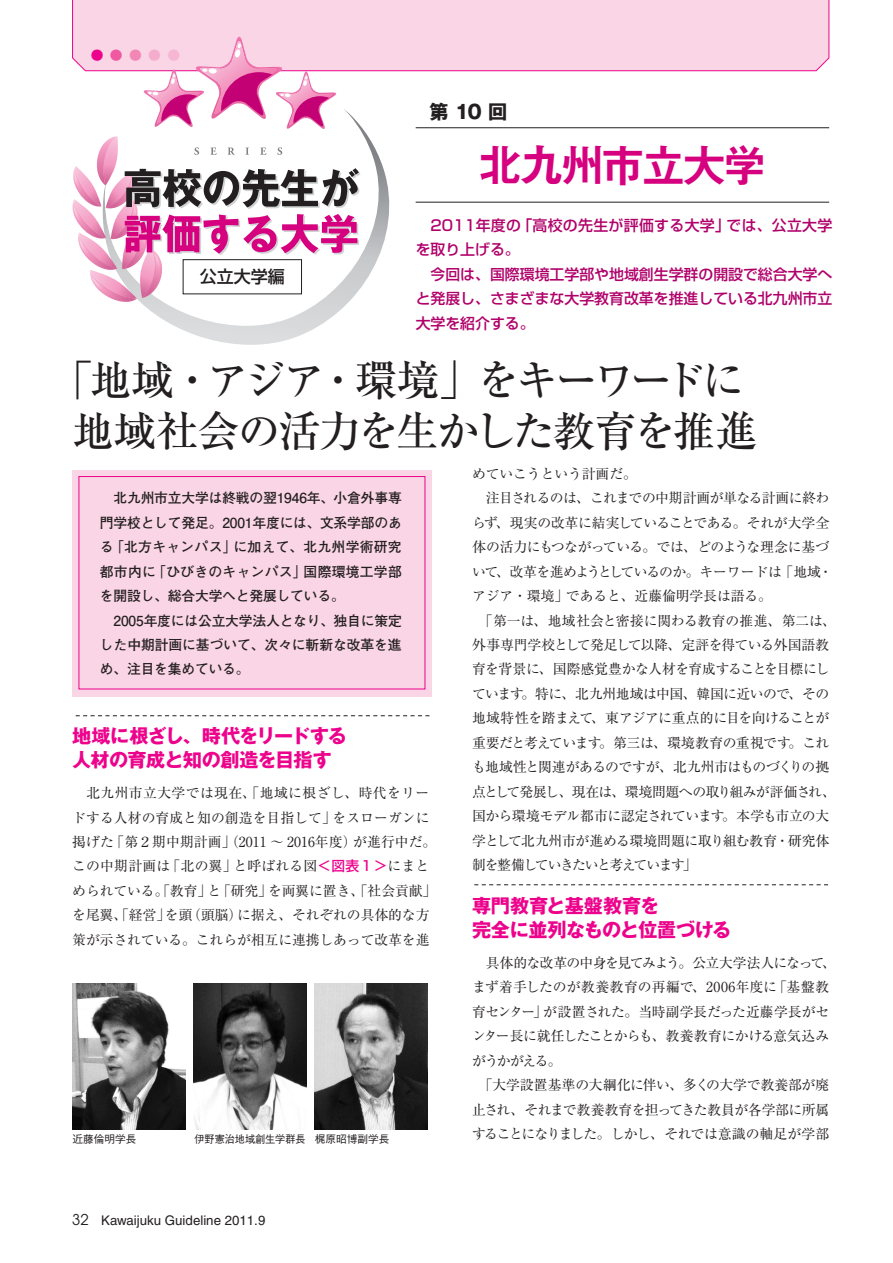
<style>
.page{position:relative;width:893px;height:1263px;background:#fff}
.page>*{position:absolute;margin:0;border:0;box-sizing:border-box;transform-origin:0 0}
.ノーマル{font:44.7px "Midashi Go Pro MB31";letter-spacing:-.09em;color:#d6017f}
.ノーマル-2{font:500 42.45px "Ryumin Pro";letter-spacing:-.1em;color:#231f20}
.ノーマル-3{font:500 42.45px "Ryumin Pro";letter-spacing:-.06em;color:#231f20}
.t1{font:700 19.2px "Gothic MB101 Pro";letter-spacing:-.03em;color:#ed028c}
.t2{font:700 19.2px "Gothic MB101 Pro";letter-spacing:-.06em;color:#ed028c}
.t3{font:700 19.2px "Gothic MB101 Pro";letter-spacing:-.005em;color:#ed028c}
.ノーマル-4{font:700 19.2px "Gothic MB101 Pro";color:#231f20}
.t4{font:500 16.95px "Shin Go Pro";color:#231f20}
.ノーマル-5{font:500 14.85px/24.5px "Shin Go Pro";color:#b0016a;text-align:justify}
.ノーマル-6{font:500 14.85px/24.5px "Shin Go Pro";letter-spacing:.02em;color:#b0016a}
.t5{font:13.8px/24.5px "Ryumin Pro";letter-spacing:-.015em;color:#231f20}
.t6{font:13.8px/24.5px "Ryumin Pro";letter-spacing:-.035em;color:#231f20}
.t7{font:13.8px/24.5px "Ryumin Pro";letter-spacing:.005em;color:#231f20}
.t8{font:700 13.8px/24.5px "Futo Go B101 Pro";letter-spacing:-.005em;color:#231f20;text-align:justify}
.ノーマル-7{font:13.35px "Helvetica";color:#231f20}
.ノーマル-8{font:500 12.75px "Shin Go Pro";color:#ed028c}
.t9{font:500 10.65px "Gothic BBB Pro";color:#231f20}
.t10{font:500 10.65px "Gothic BBB Pro";color:#231f20;scale:.95 1}
.s1{color:#ef59a1}
.s2{color:#f287b6}
.s3{color:#f5adce}
.s4{color:#f6b7d4}
.s5{font-family:"Shin Go Pro";font-weight:500;color:#ed028c}
.s6{font-family:"Avant Garde";font-size:14.85px}
</style>
<div class="page">
<div style="left:72px;top:0;width:757px;height:71px;background:#fad5e5"></div>
<svg style="left:474px;top:884px;width:354px;height:1px"></svg>
<svg style="left:75px;top:715px;width:354px;height:1px"></svg>
<div style="left:72px;top:470px;width:360px;height:226px;background:#fad5e5"></div>
<div style="left:79px;top:476px;width:346px;height:213px;border:1px solid #ed028c"></div>
<hr style="left:416px;top:127px;width:413px;height:1px;background:#231f20">
<hr style="left:416px;top:202px;width:413px;height:1px;background:#231f20">
<img style="left:72px;top:984px;width:114px;height:145px">
<img style="left:315px;top:984px;width:113px;height:145px">
<img style="left:193px;top:984px;width:114px;height:145px">
<svg style="left:143px;top:37px;width:194px;height:72px"></svg>
<svg style="left:150px;top:109px;width:240px;height:236px"></svg>
<svg style="left:72px;top:136px;width:288px;height:174px"></svg>
<div style="left:183px;top:259px;width:119px;height:35px;border:1px solid #231f20"></div>
<p class="ノーマル-8" style="left:91px;top:44px;width:91px">●<span class="s1">●</span><span class="s2">●</span><span class="s3">●</span><span class="s4">●</span></p>
<p class="ノーマル-4" style="left:429px;top:96px;width:79px">第10回</p>
<p class="ノーマル" style="left:478px;top:129px;width:290px">北九州市立大学</p>
<p class="ノーマル-6" style="left:416px;top:211px;width:418px;text-indent:15px">2011年度の「高校の先生が評価する大学」では、公立大学を取り上げる。</p>
<p class="ノーマル-5" style="left:416px;top:260px;width:418px">　今回は、国際環境工学部や地域創生学群の開設で総合大学へと発展し、さまざまな大学教育改革を推進している北九州市立大学を紹介する。</p>
<p class="ノーマル-2" style="left:72px;top:347px;width:673px">｢地域・アジア・環境｣をキーワードに</p>
<p class="ノーマル-3" style="left:72px;top:398px;width:687px">地域社会の活力を生かした教育を推進</p>
<p class="t4" style="left:200px;top:262px;width:87px">公立大学編</p>
<p class="t8" style="left:100px;top:484px;width:303px">　北九州市立大学は終戦の翌1946年、小倉外事専門学校として発足。2001年度には、文系学部のある｢北方キャンパス｣に加えて、北九州学術研究都市内に「ひびきのキャンパス」国際環境工学部を開設し、総合大学へと発展している。</p>
<p class="t8" style="left:100px;top:606px;width:303px">　2005年度には公立大学法人となり、独自に策定した中期計画に基づいて、次々に斬新な改革を進め、注目を集めている。</p>
<p class="t2" style="left:72px;top:719px;width:276px">地域に根ざし、時代をリードする</p>
<p class="t1" style="left:72px;top:744px;width:261px">人材の育成と知の創造を目指す</p>
<p class="t7" style="left:72px;top:780px;width:366px">　北九州市立大学では現在、「地域に根ざし、時代をリードする人材の育成と知の創造を目指して｣をスローガンに掲げた「第２期中期計画」（2011 ～ 2016年度）が進行中だ。この中期計画は｢北の翼｣と呼ばれる図<span class="s5">＜図表１＞</span>にまとめられている。「教育」と「研究」を両翼に置き、「社会貢献」を尾翼、「経営」を頭（頭脳）に据え、それぞれの具体的な方策が示されている。これらが相互に連携しあって改革を進</p>
<p class="t9" style="left:73px;top:1131px;width:65px">近藤倫明学長</p>
<p class="t10" style="left:194px;top:1131px;width:118px">伊野憲治地域創生学群長</p>
<p class="t9" style="left:315px;top:1131px;width:76px">梶原昭博副学長</p>
<p class="ノーマル-7" style="left:72px;top:1212px;width:195px"><span class="s6">32</span> Kawaijuku Guideline 2011.9</p>
<p class="t5" style="left:472px;top:460px;width:166px">めていこうという計画だ。</p>
<p class="t5" style="left:472px;top:485px;width:362px">　注目されるのは、これまでの中期計画が単なる計画に終わらず、現実の改革に結実していることである。それが大学全体の活力にもつながっている。では、どのような理念に基づいて、改革を進めようとしているのか。キーワードは 「地域・アジア・環境｣ であると、近藤倫明学長は語る。</p>
<p class="t6" style="left:472px;top:607px;width:366px">　「第一は、地域社会と密接に関わる教育の推進、第二は、外事専門学校として発足して以降、定評を得ている外国語教育を背景に、国際感覚豊かな人材を育成することを目標にしています。特に、北九州地域は中国、韓国に近いので、その地域特性を踏まえて、東アジアに重点的に目を向けることが重要だと考えています。第三は、環境教育の重視です。これも地域性と関連があるのですが、北九州市はものづくりの拠点として発展し、現在は、環境問題への取り組みが評価され、国から環境モデル都市に認定されています。本学も市立の大学として北九州市が進める環境問題に取り組む教育・研究体制を整備していきたいと考えています」</p>
<p class="t3" style="left:472px;top:889px;width:189px">専門教育と基盤教育を</p>
<p class="t1" style="left:472px;top:914px;width:261px">完全に並列なものと位置づける</p>
<p class="t5" style="left:472px;top:949px;width:366px">　具体的な改革の中身を見てみよう。公立大学法人になって、まず着手したのが教養教育の再編で、2006年度に｢基盤教育センター｣が設置された。当時副学長だった近藤学長がセンター長に就任したことからも、教養教育にかける意気込みがうかがえる。</p>
<p class="t5" style="left:472px;top:1072px;width:359px;text-align:justify">　「大学設置基準の大綱化に伴い、多くの大学で教養部が廃止され、それまで教養教育を担ってきた教員が各学部に所属することになりました。しかし、それでは意識の軸足が学部</p>
</div>
